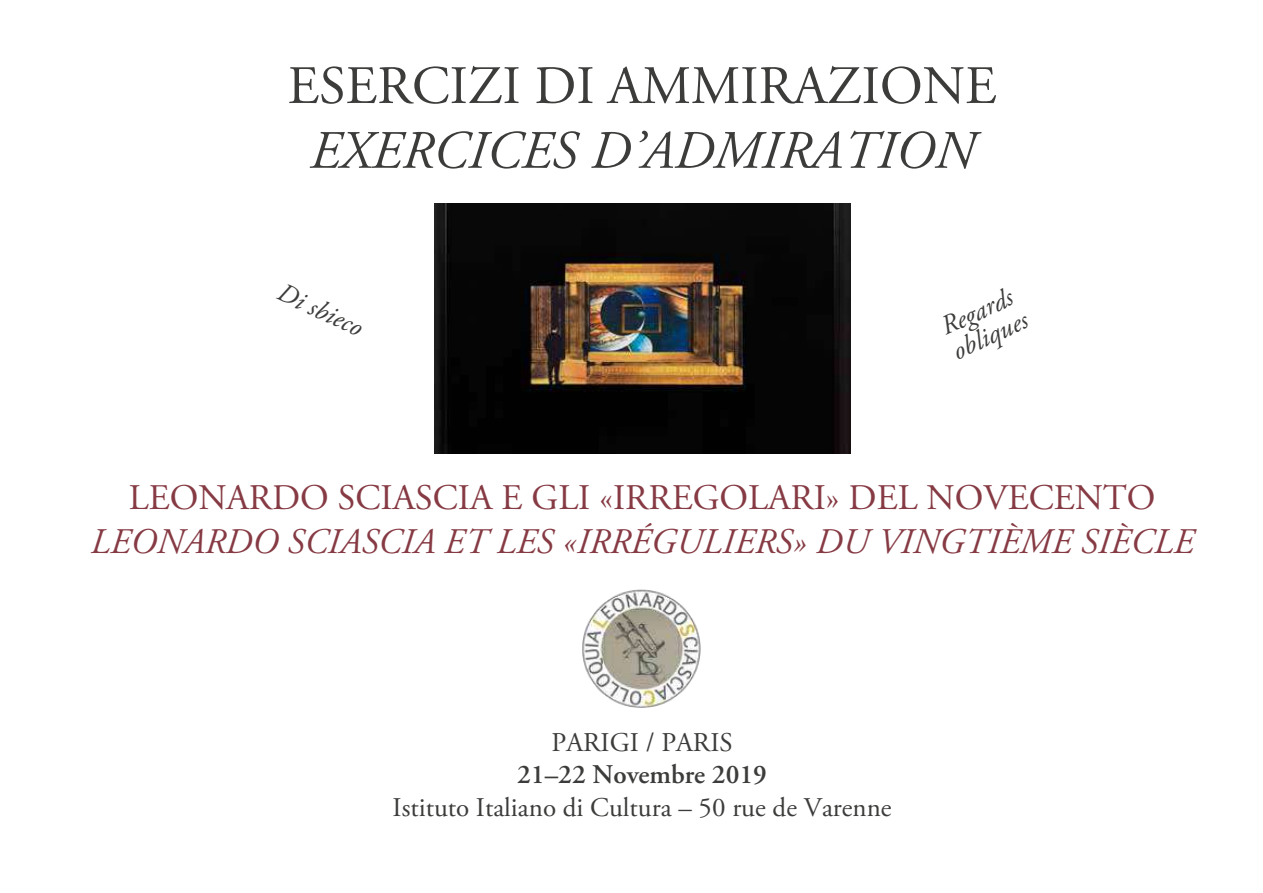
<style>
.page{position:relative;width:1263px;height:893px;background:#fff}
.page>*{position:absolute;margin:0;border:0;box-sizing:border-box;transform-origin:0 0}
.t1{font:54px "Adobe Garamond Pro";color:#3c3c3b}
.t2{font:italic 54px "Adobe Garamond Pro";color:#3c3c3b}
.t3{font:italic 36px "Adobe Garamond Pro";color:#863a43}
.t4{font:36px "Adobe Garamond Pro";color:#863a43}
.t5{font:27px "Adobe Garamond Pro";color:#3c3c3b}
.t6{font:italic 27px/27px "Adobe Garamond Pro";color:#3c3c3b}
.t7{font:600 27px "Adobe Garamond Pro";color:#3c3c3b}
</style>
<div class="page">
<img style="left:582px;top:589px;width:119px;height:119px">
<img style="left:434px;top:203px;width:416px;height:251px">
<h1 class="t1" style="left:288px;top:53px;width:710px">ESERCIZI DI AMMIRAZIONE</h1>
<h1 class="t2" style="left:310px;top:118px;width:666px">EXERCICES D’ADMIRATION</h1>
<p class="t6" style="left:285px;top:279px;width:92px;rotate:25deg">Di sbieco</p>
<p class="t6" style="left:937px;top:316px;width:82px;rotate:-25deg">Regards obliques</p>
<h2 class="t4" style="left:129px;top:476px;width:1028px">LEONARDO SCIASCIA E GLI «IRREGOLARI» DEL NOVECENTO</h2>
<h2 class="t3" style="left:90px;top:519px;width:1105px">LEONARDO SCIASCIA ET LES «IRRÉGULIERS» DU VINGTIÈME SIÈCLE</h2>
<p class="t5" style="left:551px;top:726px;width:183px">PARIGI / PARIS</p>
<p class="t7" style="left:517px;top:759px;width:251px">21–22 Novembre 2019</p>
<p class="t5" style="left:393px;top:791px;width:500px">Istituto Italiano di Cultura – 50 rue de Varenne</p>
</div>
